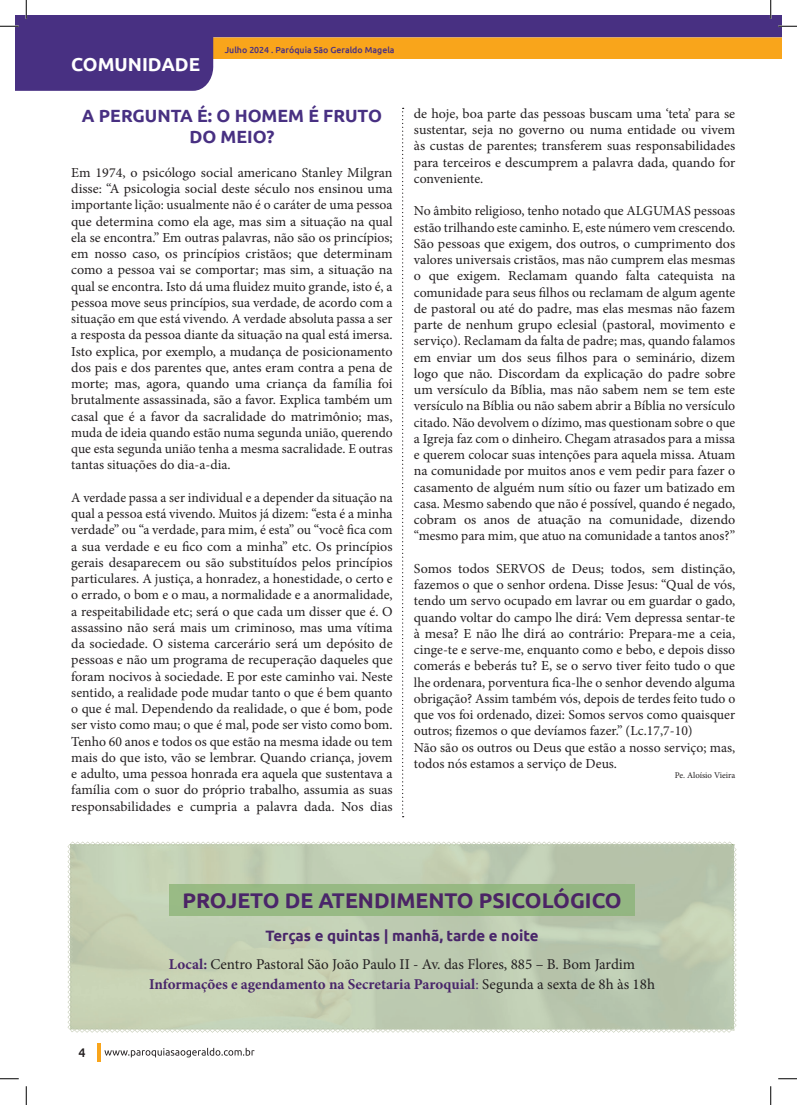
<style>
.page{position:relative;width:797px;height:1105px;background:#fff}
.page>*{position:absolute;margin:0;border:0;box-sizing:border-box;transform-origin:0 0}
.t1{font:700 21.25px "Ubuntu";color:#4b2465}
.t2{font:700 18.75px "Ubuntu";color:#fff}
.t3{font:700 17.62px/21.2px "Ubuntu";color:#483082;text-align:center}
.t4{font:15px/19.8px "Minion Pro";color:#231f20;text-align:center}
.t5{font:700 15px "Ubuntu";color:#49266a}
.t6{font:13.75px/16.2px "Minion Pro";color:#231f20;text-align:justify}
.t7{font:500 12.5px "Ubuntu";color:#231f20}
.t8{font:500 8.75px "Ubuntu";color:#483082}
.t9{font:8.75px "Minion Pro";color:#231f20}
.s1{color:#49266a}
.s2{font-weight:700;color:#49266a}
</style>
<div class="page">
<hr style="left:97px;top:1043px;width:3px;height:19px;background:#f9a51b">
<svg style="left:104px;top:1048px;width:150px;height:9px"></svg>
<div style="left:205px;top:38px;width:576px;height:21px;background:#f9a51b"></div>
<div style="left:205px;top:16px;width:565px;height:22px;background:#d9aa71"></div>
<div style="left:770px;top:16px;width:11px;height:22px;background:#d9aa71"></div>
<div style="left:213px;top:16px;width:568px;height:21px;background:#483082"></div>
<svg style="left:402px;top:108px;width:1px;height:709px"></svg>
<svg style="left:68px;top:841px;width:668px;height:192px;background:#bdcbae"></svg>
<svg style="left:778px;top:25px;width:19px;height:2px"></svg>
<svg style="left:0;top:1078px;width:19px;height:1px"></svg>
<svg style="left:778px;top:1078px;width:19px;height:1px"></svg>
<svg style="left:0;top:0;width:213px;height:91px"></svg>
<svg style="left:25px;top:1086px;width:2px;height:19px"></svg>
<svg style="left:770px;top:0;width:1px;height:19px"></svg>
<svg style="left:770px;top:1086px;width:1px;height:19px"></svg>
<p class="t8" style="left:225px;top:44px;width:171px">Julho 2024 . Paróquia São Geraldo Magela</p>
<h2 class="t2" style="left:71px;top:53px;width:130px">COMUNIDADE</h2>
<p class="t3" style="left:82px;top:104px;width:301px">A PERGUNTA É: O HOMEM É FRUTO<br>DO MEIO?</p>
<p class="t6" style="left:71px;top:164px;width:323px">Em 1974, o psicólogo social americano Stanley Milgran disse: “A psicologia social deste século nos ensinou uma importante lição: usualmente não é o caráter de uma pessoa que determina como ela age, mas sim a situação na qual ela se encontra.” Em outras palavras, não são os princípios; em nosso caso, os princípios cristãos; que determinam como a pessoa vai se comportar; mas sim, a situação na qual se encontra. Isto dá uma fluidez muito grande, isto é, a pessoa move seus princípios, sua verdade, de acordo com a situação em que está vivendo. A verdade absoluta passa a ser a resposta da pessoa diante da situação na qual está imersa.<br>Isto explica, por exemplo, a mudança de posicionamento dos pais e dos parentes que, antes eram contra a pena de morte; mas, agora, quando uma criança da família foi brutalmente assassinada, são a favor. Explica também um casal que é a favor da sacralidade do matrimônio; mas, muda de ideia quando estão numa segunda união, querendo que esta segunda união tenha a mesma sacralidade. E outras tantas situações do dia-a-dia.</p>
<p class="t6" style="left:71px;top:489px;width:323px">A verdade passa a ser individual e a depender da situação na qual a pessoa está vivendo. Muitos já dizem: “esta é a minha verdade” ou “a verdade, para mim, é esta” ou “você fica com a sua verdade e eu fico com a minha” etc. Os princípios gerais desaparecem ou são substituídos pelos princípios particulares. A justiça, a honradez, a honestidade, o certo e o errado, o bom e o mau, a normalidade e a anormalidade, a respeitabilidade etc; será o que cada um disser que é. O assassino não será mais um criminoso, mas uma vítima da sociedade. O sistema carcerário será um depósito de pessoas e não um programa de recuperação daqueles que foram nocivos à sociedade. E por este caminho vai. Neste sentido, a realidade pode mudar tanto o que é bem quanto o que é mal. Dependendo da realidade, o que é bom, pode ser visto como mau; o que é mal, pode ser visto como bom.<br>Tenho 60 anos e todos os que estão na mesma idade ou tem mais do que isto, vão se lembrar. Quando criança, jovem e adulto, uma pessoa honrada era aquela que sustentava a família com o suor do próprio trabalho, assumia as suas responsabilidades e cumpria a palavra dada. Nos dias</p>
<p class="t6" style="left:414px;top:105px;width:323px">de hoje, boa parte das pessoas buscam uma ‘teta’ para se sustentar, seja no governo ou numa entidade ou vivem às custas de parentes; transferem suas responsabilidades para terceiros e descumprem a palavra dada, quando for conveniente.</p>
<p class="t6" style="left:414px;top:203px;width:323px">No âmbito religioso, tenho notado que ALGUMAS pessoas estão trilhando este caminho. E, este número vem crescendo.<br>São pessoas que exigem, dos outros, o cumprimento dos valores universais cristãos, mas não cumprem elas mesmas o que exigem. Reclamam quando falta catequista na comunidade para seus filhos ou reclamam de algum agente de pastoral ou até do padre, mas elas mesmas não fazem parte de nenhum grupo eclesial (pastoral, movimento e serviço). Reclamam da falta de padre; mas, quando falamos em enviar um dos seus filhos para o seminário, dizem logo que não. Discordam da explicação do padre sobre um versículo da Bíblia, mas não sabem nem se tem este versículo na Bíblia ou não sabem abrir a Bíblia no versículo citado. Não devolvem o dízimo, mas questionam sobre o que a Igreja faz com o dinheiro. Chegam atrasados para a missa e querem colocar suas intenções para aquela missa. Atuam na comunidade por muitos anos e vem pedir para fazer o casamento de alguém num sítio ou fazer um batizado em casa. Mesmo sabendo que não é possível, quando é negado, cobram os anos de atuação na comunidade, dizendo “mesmo para mim, que atuo na comunidade a tantos anos?”</p>
<p class="t6" style="left:414px;top:560px;width:323px;text-align:left">Somos todos SERVOS de Deus; todos, sem distinção, fazemos o que o senhor ordena. Disse Jesus: “Qual de vós, tendo um servo ocupado em lavrar ou em guardar o gado, quando voltar do campo lhe dirá: Vem depressa sentar-te à mesa? E não lhe dirá ao contrário: Prepara-me a ceia, cinge-te e serve-me, enquanto como e bebo, e depois disso comerás e beberás tu? E, se o servo tiver feito tudo o que lhe ordenara, porventura fica-lhe o senhor devendo alguma obrigação? Assim também vós, depois de terdes feito tudo o que vos foi ordenado, dizei: Somos servos como quaisquer outros; fizemos o que devíamos fazer.” (Lc.17,7-10)<br>Não são os outros ou Deus que estão a nosso serviço; mas, todos nós estamos a serviço de Deus.</p>
<p class="t9" style="left:674px;top:770px;width:62px">Pe. Aloísio Vieira</p>
<p class="t7" style="left:78px;top:1045px;width:9px">4</p>
<h1 class="t1" style="left:182px;top:887px;width:441px">PROJ<span class="s1">ETO DE AT</span>ENDIMENTO PSICOLÓGICO</h1>
<p class="t5" style="left:265px;top:926px;width:275px">Terças e quintas | manhã, tarde e noite</p>
<p class="t4" style="left:149px;top:955px;width:507px"><span class="s2">Local:</span> Centro Pastoral São João Paulo II - Av. das Flores, 885 – B. Bom Jardim<br><span class="s2">Informações e agendamento na Secretaria Paroquial</span><span class="s1">:</span> Segunda a sexta de 8h às 18h</p>
</div>
